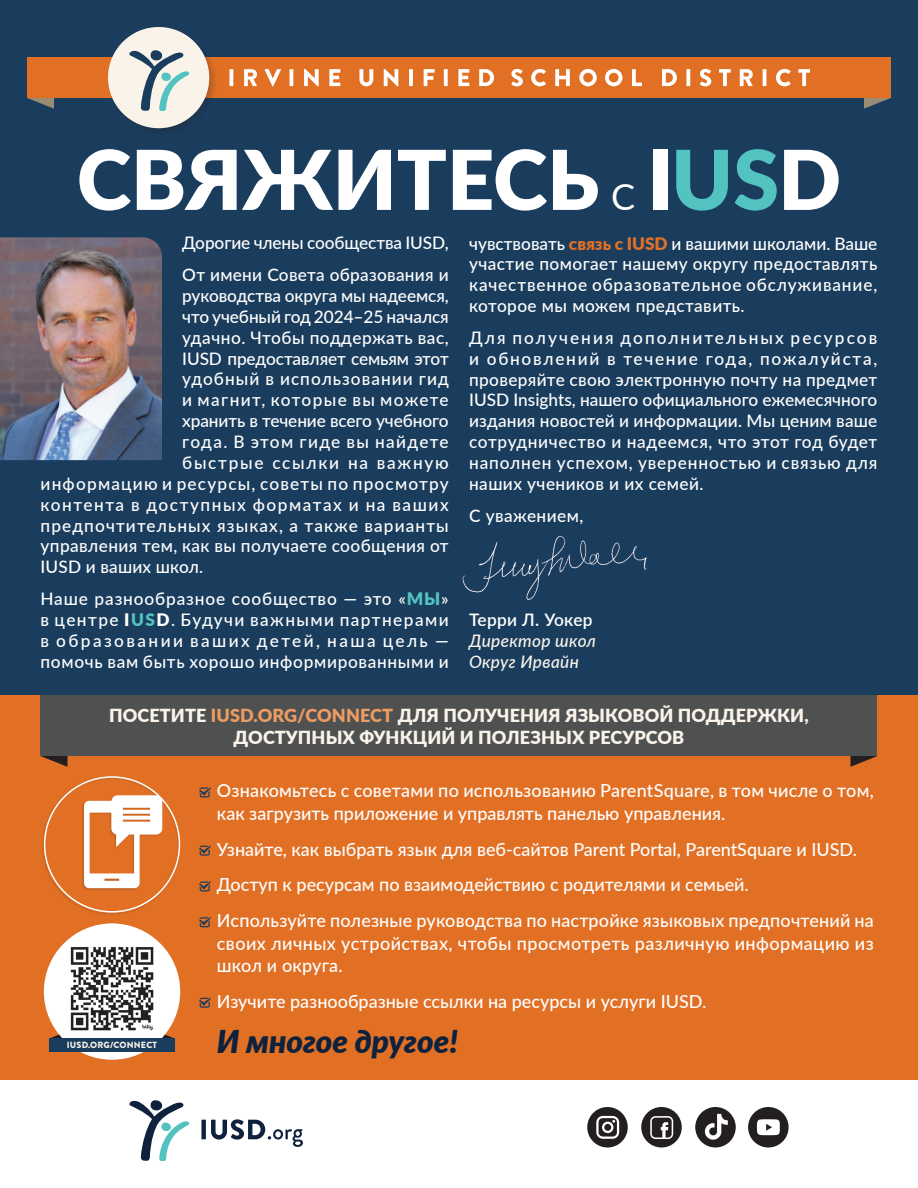
<style>
.page{position:relative;width:918px;height:1188px;background:#fff}
.page>*{position:absolute;margin:0;border:0;box-sizing:border-box;transform-origin:0 0}
.t1{font:900 82.5px "Lato";color:#fff}
.t2{font:36px "Lato";color:#fff}
.t3{font:italic 900 31.5px "Lato";color:#0f223d}
.t4{font:500 18px/35.8px "Lato";color:#fff}
.t5{font:900 18px/21.6px "Lato";letter-spacing:.005em;color:#f9f3ea;text-align:center}
.t6{font:500 18px/22.4px "Lato";letter-spacing:.025em;color:#fff}
.t7{font:500 17.25px/20.9px "Lato";letter-spacing:.03em;color:#fff;text-align:justify}
.t8{font:500 17.25px/31.7px "Lato";letter-spacing:-.005em;color:#fff}
.t9{font:500 17.25px "Lato";letter-spacing:.065em;color:#fff}
.t10{font:500 17.25px "Lato";letter-spacing:.07em;color:#fff}
.t11{font:500 17.25px "Lato";letter-spacing:.09em;color:#fff}
.t12{font:500 17.25px "Lato";letter-spacing:.06em;color:#fff}
.t13{font:500 17.25px "Lato";letter-spacing:.08em;color:#fff}
.t14{font:500 17.25px "Lato";letter-spacing:.075em;color:#fff}
.t15{font:italic 500 17.25px/20.9px "Lato";letter-spacing:.02em;color:#f9f3ea}
.t16{font:500 17.25px "Lato";letter-spacing:.1em;color:#fff}
.t17{font:500 17.25px "Lato";letter-spacing:.01em;color:#fff}
.t18{font:600 17.25px "Lato";letter-spacing:.02em;color:#fff}
.t19{font:900 9px "Brandon Grotesque";letter-spacing:.02em;color:#f9f3ea}
.s1{color:#53c3c2}
.s2{font-weight:900;color:#53c3c2}
.s3{font-weight:900}
.s4{font-weight:900;color:#e17025}
.s5{color:#eb9c64}
</style>
<div class="page">
<div style="left:0;top:0;width:918px;height:695px;background:#1b3d5d"></div>
<img style="left:462px;top:535px;width:185px;height:65px">
<div style="left:0;top:695px;width:918px;height:385px;background:#e17025"></div>
<img style="left:0;top:237px;width:162px;height:223px">
<svg style="left:864px;top:98px;width:27px;height:11px"></svg>
<svg style="left:27px;top:98px;width:27px;height:11px"></svg>
<div style="left:27px;top:57px;width:864px;height:41px;background:#e17025"></div>
<div style="left:106px;top:25px;width:113px;height:113px;background:#231f20;opacity:.25"></div>
<div style="left:108px;top:27px;width:101px;height:101px;background:#f9f3ea;border-radius:50%"></div>
<svg style="left:129px;top:50px;width:60px;height:61px"></svg>
<svg style="left:230px;top:69px;width:580px;height:17px"></svg>
<svg style="left:199px;top:787px;width:12px;height:10px"></svg>
<svg style="left:199px;top:846px;width:12px;height:10px"></svg>
<svg style="left:199px;top:881px;width:12px;height:10px"></svg>
<svg style="left:199px;top:917px;width:12px;height:10px"></svg>
<svg style="left:199px;top:998px;width:12px;height:10px"></svg>
<div style="left:40px;top:695px;width:838px;height:61px;background:#4f5151"></div>
<svg style="left:850px;top:756px;width:27px;height:11px"></svg>
<svg style="left:41px;top:756px;width:27px;height:11px"></svg>
<div style="left:748px;top:1107px;width:41px;height:40px;background:#231f20;border-radius:50%"></div>
<div style="left:587px;top:1107px;width:41px;height:41px;background:#231f20;border-radius:50%"></div>
<svg style="left:596px;top:1116px;width:23px;height:23px"></svg>
<div style="left:641px;top:1107px;width:41px;height:40px;background:#231f20;border-radius:50%"></div>
<svg style="left:650px;top:1116px;width:23px;height:23px"></svg>
<div style="left:695px;top:1107px;width:41px;height:41px;background:#231f20;border-radius:50%"></div>
<svg style="left:705px;top:1114px;width:23px;height:26px"></svg>
<svg style="left:757px;top:1119px;width:23px;height:16px"></svg>
<svg style="left:129px;top:1100px;width:60px;height:61px"></svg>
<svg style="left:201px;top:1119px;width:102px;height:28px"></svg>
<svg style="left:49px;top:1028px;width:14px;height:11px"></svg>
<svg style="left:161px;top:1028px;width:14px;height:11px"></svg>
<div style="left:44px;top:923px;width:136px;height:137px;background:#fff;border-radius:50%"></div>
<img style="left:70px;top:947px;width:84px;height:84px">
<div style="left:49px;top:1039px;width:126px;height:13px;background:#1b3d5d"></div>
<div style="left:41px;top:776px;width:139px;height:139px;background:#231f20;opacity:.15"></div>
<div style="left:81px;top:795px;width:81px;height:96px;background:#231f20;opacity:.15"></div>
<svg style="left:84px;top:795px;width:78px;height:93px"></svg>
<h1 class="t1" style="left:77px;top:118px;width:523px">СВЯЖИТЕСЬ</h1>
<h2 class="t2" style="left:611px;top:171px;width:26px">C</h2>
<h1 class="t1" style="left:648px;top:118px;width:195px">I<span class="s1">US</span>D</h1>
<p class="t8" style="left:182px;top:227px;width:268px">Дорогие члены сообщества IUSD,<br>От имени Совета образования и</p>
<p class="t8" style="left:182px;top:279px;width:268px">руководства округа мы надеемся,</p>
<p class="t8" style="left:182px;top:300px;width:268px">что учебный год 2024–25 начался</p>
<p class="t7" style="left:182px;top:326px;width:268px">удачно. Чтобы поддержать вас,</p>
<p class="t8" style="left:182px;top:342px;width:268px">IUSD предоставляет семьям этот</p>
<p class="t12" style="left:182px;top:367px;width:268px">удобный в использовании гид</p>
<p class="t13" style="left:182px;top:388px;width:268px">и магнит, которые вы можете</p>
<p class="t8" style="left:182px;top:404px;width:268px">хранить в течение всего учебного</p>
<p class="t14" style="left:182px;top:429px;width:268px">года. В этом гиде вы найдете</p>
<p class="t16" style="left:182px;top:450px;width:268px">быстрые ссылки на важную</p>
<p class="t10" style="left:41px;top:471px;width:410px">информацию и ресурсы, советы по просмотру</p>
<p class="t11" style="left:41px;top:492px;width:410px">контента в доступных форматах и на ваших</p>
<p class="t9" style="left:41px;top:513px;width:410px">предпочтительных языках, а также варианты</p>
<p class="t7" style="left:41px;top:535px;width:410px">управления тем, как вы получаете сообщения от</p>
<p class="t17" style="left:41px;top:555px;width:164px">IUSD и ваших школ.</p>
<p class="t7" style="left:41px;top:588px;width:410px">Наше разнообразное сообщество — это «<span class="s2">МЫ</span>» в центре <span class="s3">I</span><span class="s2">US</span><span class="s3">D</span>. Будучи важными партнерами в образовании ваших детей, наша цель — помочь вам быть хорошо информированными и</p>
<p class="t7" style="left:469px;top:232px;width:410px">чувствовать <span class="s4">связь с IUSD</span> и вашими школами. Ваше участие помогает нашему округу предоставлять качественное образовательное обслуживание, которое мы можем представить.</p>
<p class="t7" style="left:469px;top:326px;width:410px">Для получения дополнительных ресурсов и обновлений в течение года, пожалуйста, проверяйте свою электронную почту на предмет IUSD Insights, нашего официального ежемесячного издания новостей и информации. Мы ценим ваше сотрудничество и надеемся, что этот год будет наполнен успехом, уверенностью и связью для наших учеников и их семей.</p>
<p class="t7" style="left:469px;top:504px;width:116px">С уважением,</p>
<p class="t18" style="left:469px;top:607px;width:125px">Терри Л. Уокер</p>
<p class="t15" style="left:469px;top:629px;width:128px">Директор школ<br>Округ Ирвайн</p>
<p class="t5" style="left:109px;top:704px;width:701px">ПОСЕТИТЕ <span class="s5">IUSD.ORG/CONNECT</span> ДЛЯ ПОЛУЧЕНИЯ ЯЗЫКОВОЙ ПОДДЕРЖКИ,<br>ДОСТУПНЫХ ФУНКЦИЙ И ПОЛЕЗНЫХ РЕСУРСОВ</p>
<p class="t19" style="left:67px;top:1039px;width:92px">IUSD.ORG/CONNECT</p>
<p class="t4" style="left:217px;top:779px;width:658px;line-height:22.4px">Ознакомьтесь с советами по использованию ParentSquare, в том числе о том, как загрузить приложение и управлять панелью управления.</p>
<p class="t4" style="left:217px;top:830px;width:658px">Узнайте, как выбрать язык для веб-сайтов Parent Portal, ParentSquare и IUSD.<br>Доступ к ресурсам по взаимодействию с родителями и семьей.<br>Используйте полезные руководства по настройке языковых предпочтений на</p>
<p class="t6" style="left:217px;top:931px;width:658px">своих личных устройствах, чтобы просмотреть различную информацию из школ и округа.</p>
<p class="t4" style="left:217px;top:982px;width:491px">Изучите разнообразные ссылки на ресурсы и услуги IUSD.</p>
<h3 class="t3" style="left:217px;top:1018px;width:243px">И многое другое!</h3>
</div>
